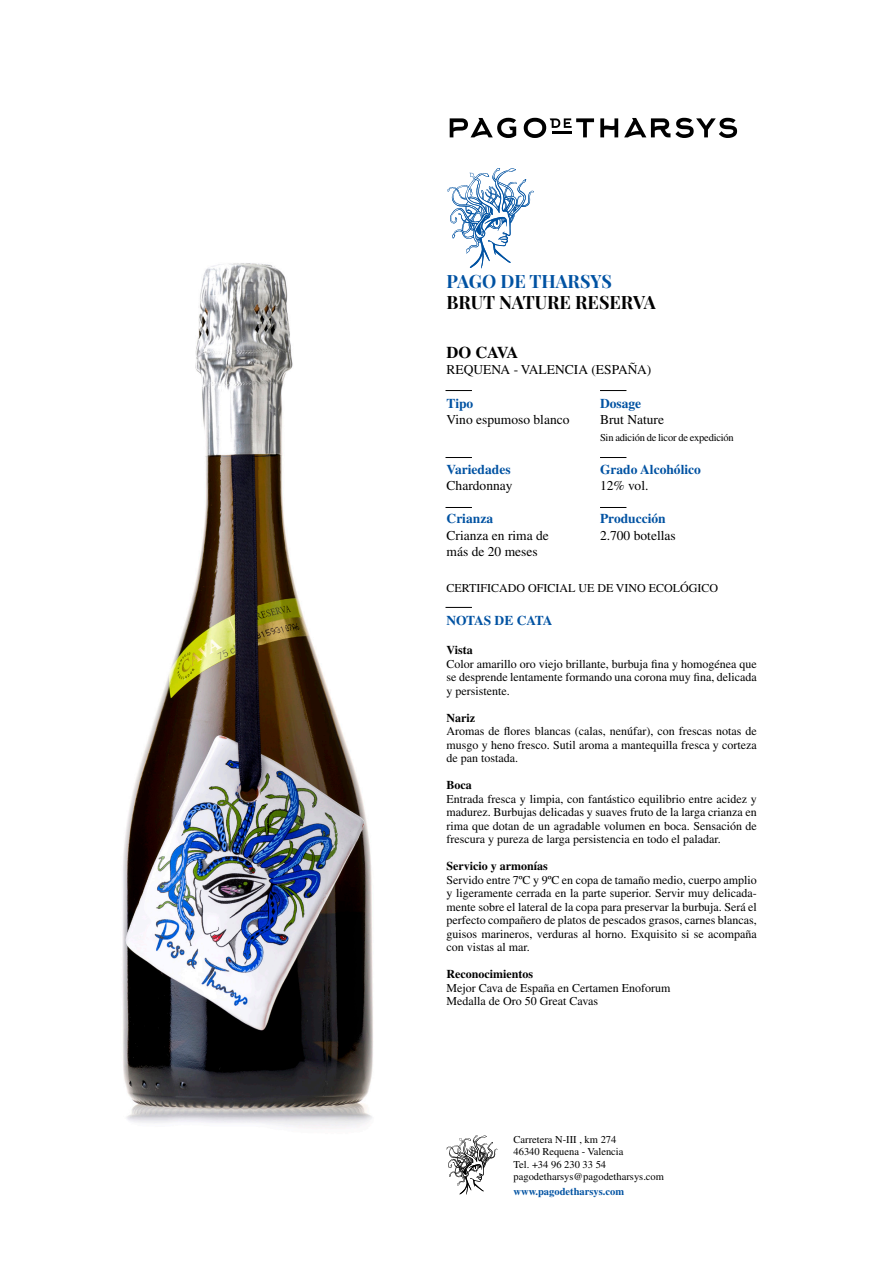
<style>
.page{position:relative;width:893px;height:1263px;background:#fff}
.page>*{position:absolute;margin:0;border:0;box-sizing:border-box;transform-origin:0 0}
.t1{font:700 18px "Playfair Display SC";color:#000}
.t2{font:700 18px "Playfair Display SC";letter-spacing:-.005em;color:#0052a2}
.t3{font:700 16.5px "Times LT Std";letter-spacing:-.065em;color:#000}
.t4{font:13.5px "Times LT Std";color:#000}
.t5{font:700 13.5px "Times LT Std";color:#0052a2}
.t6{font:700 13.5px "Times LT Std";letter-spacing:-.02em;color:#0052a2}
.t7{font:12px/13.5px "Times LT Std";color:#000;text-align:justify}
.t8{font:700 12px "Times LT Std";color:#000}
.t9{font:10.5px "Times LT Std";color:#000}
.t10{font:10.5px "Times LT Std";letter-spacing:-.02em;color:#000}
.t11{font:700 10.5px "Times LT Std";color:#0052a2}
</style>
<div class="page">
<svg style="left:450px;top:118px;width:66px;height:20px"></svg>
<svg style="left:600px;top:118px;width:18px;height:19px"></svg>
<svg style="left:624px;top:118px;width:113px;height:20px"></svg>
<svg style="left:524px;top:118px;width:70px;height:20px"></svg>
<hr style="left:552px;top:131px;width:19px;height:3px;background:#000">
<svg style="left:445px;top:390px;width:27px;height:1px"></svg>
<svg style="left:600px;top:390px;width:26px;height:1px"></svg>
<svg style="left:445px;top:457px;width:27px;height:1px"></svg>
<svg style="left:445px;top:607px;width:27px;height:1px"></svg>
<svg style="left:600px;top:457px;width:26px;height:1px"></svg>
<svg style="left:445px;top:507px;width:27px;height:1px"></svg>
<svg style="left:600px;top:507px;width:26px;height:1px"></svg>
<svg style="left:446px;top:1135px;width:51px;height:59px"></svg>
<svg style="left:448px;top:168px;width:86px;height:100px"></svg>
<img style="left:122px;top:263px;width:251px;height:864px">
<p class="t2" style="left:446px;top:270px;width:167px">PAGO DE THARSYS</p>
<p class="t1" style="left:446px;top:292px;width:211px">BRUT NATURE RESERVA</p>
<p class="t3" style="left:446px;top:343px;width:73px">DO CAVA</p>
<p class="t4" style="left:446px;top:362px;width:206px">REQUENA - VALENCIA (ESPAÑA)</p>
<p class="t5" style="left:447px;top:395px;width:28px">Tipo</p>
<p class="t4" style="left:447px;top:412px;width:124px">Vino espumoso blanco</p>
<p class="t5" style="left:447px;top:461px;width:66px">Variedades</p>
<p class="t4" style="left:447px;top:478px;width:67px">Chardonnay</p>
<p class="t5" style="left:447px;top:511px;width:48px">Crianza</p>
<p class="t4" style="left:447px;top:528px;width:104px">Crianza en rima de</p>
<p class="t4" style="left:447px;top:544px;width:93px">más de 20 meses</p>
<p class="t5" style="left:600px;top:395px;width:43px">Dosage</p>
<p class="t4" style="left:600px;top:412px;width:66px">Brut Nature</p>
<p class="t10" style="left:600px;top:431px;width:135px">Sin adición de licor de expedición</p>
<p class="t5" style="left:600px;top:461px;width:102px">Grado Alcohólico</p>
<p class="t4" style="left:600px;top:478px;width:50px">12% vol.</p>
<p class="t5" style="left:600px;top:511px;width:67px">Producción</p>
<p class="t4" style="left:600px;top:528px;width:77px">2.700 botellas</p>
<p class="t7" style="left:446px;top:581px;width:273px">CERTIFICADO OFICIAL UE DE VINO ECOLÓGICO</p>
<p class="t6" style="left:446px;top:612px;width:108px">NOTAS DE CATA</p>
<p class="t8" style="left:446px;top:643px;width:28px">Vista</p>
<p class="t7" style="left:446px;top:657px;width:312px">Color amarillo oro viejo brillante, burbuja fina y homogénea que se desprende lentamente formando una corona muy fina, delicada y persistente.</p>
<p class="t8" style="left:446px;top:710px;width:30px">Nariz</p>
<p class="t7" style="left:446px;top:724px;width:312px">Aromas de flores blancas (calas, nenúfar), con frescas notas de musgo y heno fresco. Sutil aroma a mantequilla fresca y corteza de pan tostada.</p>
<p class="t8" style="left:446px;top:778px;width:27px">Boca</p>
<p class="t7" style="left:446px;top:792px;width:312px">Entrada fresca y limpia, con fantástico equilibrio entre acidez y madurez. Burbujas delicadas y suaves fruto de la larga crianza en rima que dotan de un agradable volumen en boca. Sensación de frescura y pureza de larga persistencia en todo el paladar.</p>
<p class="t8" style="left:446px;top:859px;width:103px">Servicio y armonías</p>
<p class="t7" style="left:446px;top:873px;width:312px">Servido entre 7ºC y 9ºC en copa de tamaño medio, cuerpo amplio y ligeramente cerrada en la parte superior. Servir muy delicada&shy;mente sobre el lateral de la copa para preservar la burbuja. Será el perfecto compañero de platos de pescados grasos, carnes blancas, guisos marineros, verduras al horno. Exquisito si se acompaña con vistas al mar.</p>
<p class="t8" style="left:446px;top:967px;width:88px">Reconocimientos</p>
<p class="t7" style="left:446px;top:981px;width:226px">Mejor Cava de España en Certamen Enoforum</p>
<p class="t7" style="left:446px;top:994px;width:153px">Medalla de Oro 50 Great Cavas</p>
<p class="t9" style="left:513px;top:1133px;width:104px">Carretera N-III , km 274</p>
<p class="t9" style="left:513px;top:1146px;width:111px">46340 Requena - Valencia</p>
<p class="t9" style="left:513px;top:1158px;width:94px">Tel. +34 96 230 33 54</p>
<p class="t9" style="left:513px;top:1171px;width:152px">pagodetharsys@pagodetharsys.com</p>
<p class="t11" style="left:513px;top:1185px;width:112px">www.pagodetharsys.com</p>
</div>
